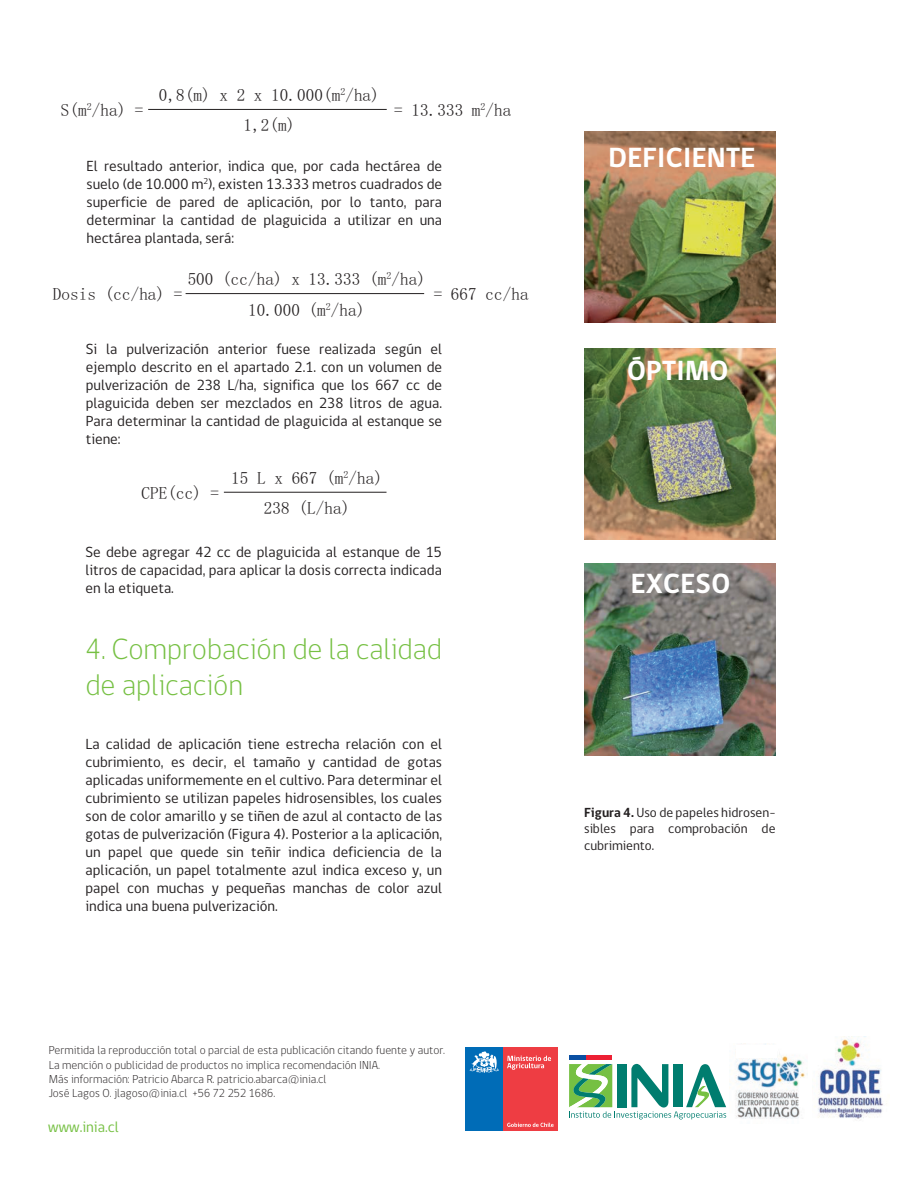
<style>
.page{position:relative;width:919px;height:1188px;background:#fff}
.page>*{position:absolute;margin:0;border:0;box-sizing:border-box;transform-origin:0 0}
.t1{font:300 30px/36px "gob CL";letter-spacing:-.005em;color:#76c043}
.t2{font:700 28.5px "gob CL";letter-spacing:.01em;color:#fff}
.t3{font:17.25px "Sim Sun Ext B";color:#231f20}
.t4{font:15.15px "gob CL";color:#76c043}
.t5{font:15px/18px "gob CL";color:#231f20;text-align:justify}
.t6{font:13.5px/16.2px "gob CL";color:#231f20;text-align:justify}
.t7{font:300 11.85px/14.2px "gob CL";color:#231f20}
.s1{font-weight:700}
</style>
<div class="page">
<div style="left:465px;top:1047px;width:38px;height:84px;background:#006cb7"></div>
<div style="left:503px;top:1047px;width:55px;height:84px;background:#ee3d43"></div>
<svg style="left:507px;top:1123px;width:47px;height:4px"></svg>
<svg style="left:470px;top:1051px;width:29px;height:22px"></svg>
<svg style="left:507px;top:1056px;width:44px;height:14px"></svg>
<hr style="left:224px;top:492px;width:162px;height:1px;background:#231f20">
<hr style="left:186px;top:293px;width:238px;height:1px;background:#231f20">
<hr style="left:148px;top:109px;width:239px;height:1px;background:#231f20">
<img style="left:584px;top:564px;width:191px;height:191px">
<img style="left:584px;top:131px;width:191px;height:192px">
<hr style="left:569px;top:1055px;width:18px;height:4px;background:#0a4fa2">
<hr style="left:587px;top:1055px;width:25px;height:4px;background:#ed2034">
<svg style="left:569px;top:1064px;width:157px;height:56px"></svg>
<img style="left:814px;top:1038px;width:73px;height:82px">
<img style="left:735px;top:1044px;width:70px;height:75px">
<div style="left:736px;top:1045px;width:41px;height:13px;background:#fff"></div>
<img style="left:584px;top:349px;width:191px;height:191px">
<p class="t3" style="left:159px;top:86px;width:222px">0,8(m) x 2 x 10.000(m<sup>2</sup>/ha)</p>
<p class="t3" style="left:61px;top:101px;width:84px">S(m<sup>2</sup>/ha) =</p>
<p class="t3" style="left:394px;top:101px;width:119px">= 13.333 m<sup>2</sup>/ha</p>
<p class="t3" style="left:243px;top:117px;width:53px">1,2(m)</p>
<p class="t5" style="left:87px;top:157px;width:357px">El resultado anterior, indica que, por cada hectárea de suelo (de 10.000 m<sup>2</sup>), existen 13.333 metros cuadrados de superficie de pared de aplicación, por lo tanto, para determinar la cantidad de plaguicida a utilizar en una hectárea plantada, será:</p>
<p class="t3" style="left:188px;top:270px;width:240px">500 (cc/ha) x 13.333 (m<sup>2</sup>/ha)</p>
<p class="t3" style="left:53px;top:285px;width:131px">Dosis (cc/ha) =</p>
<p class="t3" style="left:434px;top:285px;width:97px">= 667 cc/ha</p>
<p class="t3" style="left:248px;top:301px;width:119px">10.000 (m<sup>2</sup>/ha)</p>
<p class="t5" style="left:86px;top:340px;width:358px">Si la pulverización anterior fuese realizada según el ejemplo descrito en el apartado 2.1. con un volumen de pulverización de 238 L/ha, significa que los 667 cc de plaguicida deben ser mezclados en 238 litros de agua.<br>Para determinar la cantidad de plaguicida al estanque se tiene:</p>
<p class="t3" style="left:141px;top:484px;width:79px">CPE(cc) =</p>
<p class="t3" style="left:231px;top:469px;width:153px">15 L x 667 (m<sup>2</sup>/ha)</p>
<p class="t3" style="left:264px;top:499px;width:88px">238 (L/ha)</p>
<p class="t5" style="left:86px;top:543px;width:358px">Se debe agregar 42 cc de plaguicida al estanque de 15 litros de capacidad, para aplicar la dosis correcta indicada en la etiqueta.</p>
<h1 class="t1" style="left:86px;top:631px;width:358px">4. Comprobación de la calidad de aplicación</h1>
<p class="t5" style="left:86px;top:735px;width:358px">La calidad de aplicación tiene estrecha relación con el cubrimiento, es decir, el tamaño y cantidad de gotas aplicadas uniformemente en el cultivo. Para determinar el cubrimiento se utilizan papeles hidrosensibles, los cuales son de color amarillo y se tiñen de azul al contacto de las gotas de pulverización (Figura 4). Posterior a la aplicación, un papel que quede sin teñir indica deficiencia de la aplicación, un papel totalmente azul indica exceso y, un papel con muchas y pequeñas manchas de color azul indica una buena pulverización.</p>
<p class="t7" style="left:49px;top:1044px;width:398px">Permitida la reproducción total o parcial de esta publicación citando fuente y autor.<br>La mención o publicidad de productos no implica recomendación INIA.<br>Más información: Patricio Abarca R. patricio.abarca@inia.cl<br>José Lagos O. jlagoso@inia.cl +56 72 252 1686.</p>
<p class="t4" style="left:48px;top:1117px;width:72px">www.inia.cl</p>
<h2 class="t2" style="left:608px;top:138px;width:148px">DEFICIENTE</h2>
<h2 class="t2" style="left:627px;top:351px;width:103px">ÓPTIMO</h2>
<h2 class="t2" style="left:631px;top:564px;width:101px">EXCESO</h2>
<p class="t6" style="left:584px;top:805px;width:193px"><span class="s1">Figura 4.</span> Uso de papeles hidrosen&shy;sibles para comprobación de cubrimiento.</p>
</div>
